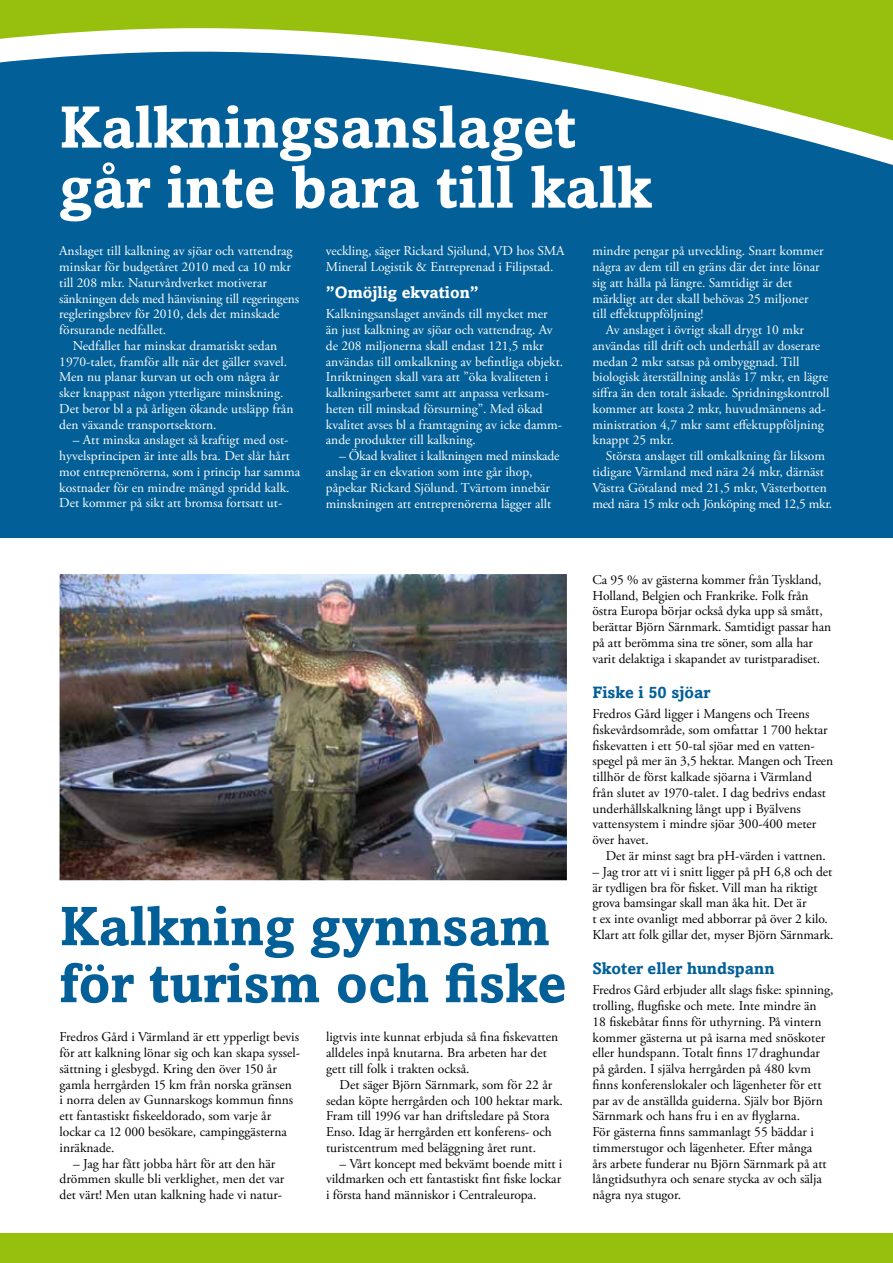
<style>
.page{position:relative;width:893px;height:1263px;background:#fff}
.page>*{position:absolute;margin:0;border:0;box-sizing:border-box;transform-origin:0 0}
.t1{font:700 59.25px/60px "Amasis";color:#fff}
.t2{font:700 55.2px/57px "Amasis";color:#025f98}
.t3{font:700 16.5px "Amasis";color:#025f98}
.t4{font:700 16.5px "Amasis";color:#fff}
.t5{font:13.5px/15.8px "Adobe Garamond Pro";color:#000}
.t6{font:13.5px/15.8px "Adobe Garamond Pro";color:#fff}
</style>
<div class="page">
<div style="left:0;top:0;width:893px;height:537px;background:#025f98"></div>
<svg style="left:0;top:0;width:893px;height:165px"></svg>
<div style="left:0;top:1233px;width:893px;height:30px;background:#97bf0d"></div>
<img style="left:60px;top:574px;width:507px;height:306px">
<h1 class="t1" style="left:59px;top:96px;width:594px">Kalkningsanslaget går inte bara till kalk</h1>
<p class="t6" style="left:59px;top:244px;width:235px">Anslaget till kalkning av sjöar och vattendrag</p>
<p class="t6" style="left:59px;top:259px;width:233px">minskar för budgetåret 2010 med ca 10 mkr</p>
<p class="t6" style="left:59px;top:275px;width:209px">till 208 mkr. Naturvårdverket motiverar</p>
<p class="t6" style="left:59px;top:291px;width:241px">sänkningen dels med hänvisning till regeringens</p>
<p class="t6" style="left:59px;top:307px;width:222px">regleringsbrev för 2010, dels det minskade</p>
<p class="t6" style="left:59px;top:322px;width:109px">försurande nedfallet.</p>
<p class="t6" style="left:73px;top:338px;width:206px">Nedfallet har minskat dramatiskt sedan</p>
<p class="t6" style="left:59px;top:354px;width:229px">1970-talet, framför allt när det gäller svavel.</p>
<p class="t6" style="left:59px;top:370px;width:222px">Men nu planar kurvan ut och om några år</p>
<p class="t6" style="left:59px;top:385px;width:226px">sker knappast någon ytterligare minskning.</p>
<p class="t6" style="left:59px;top:401px;width:236px">Det beror bl a på årligen ökande utsläpp från</p>
<p class="t6" style="left:59px;top:417px;width:159px">den växande transportsektorn.</p>
<p class="t6" style="left:59px;top:433px;width:242px;text-indent:14px">– Att minska anslaget så kraftigt med ost&shy;hyvelsprincipen är inte alls bra. Det slår hårt mot entreprenörerna, som i princip har samma kostnader för en mindre mängd spridd kalk.<br>Det kommer på sikt att bromsa fortsatt ut-</p>
<p class="t6" style="left:326px;top:244px;width:240px">veckling, säger Rickard Sjölund, VD hos SMA<br>Mineral Logistik &amp; Entreprenad i Filipstad.</p>
<p class="t4" style="left:326px;top:283px;width:154px">”Omöjlig ekvation”</p>
<p class="t6" style="left:326px;top:307px;width:239px">Kalkningsanslaget används till mycket mer än just kalkning av sjöar och vattendrag. Av de 208 miljonerna skall endast 121,5 mkr användas till omkalkning av befintliga objekt.<br>Inriktningen skall vara att ”öka kvaliteten i kalkningsarbetet samt att anpassa verksam&shy;heten till minskad försurning”. Med ökad kvalitet avses bl a framtagning av icke damm&shy;ande produkter till kalkning.</p>
<p class="t6" style="left:326px;top:449px;width:235px;text-indent:13px">– Ökad kvalitet i kalkningen med minskade anslag är en ekvation som inte går ihop, påpekar Rickard Sjölund. Tvärtom innebär minskningen att entreprenörerna lägger allt</p>
<h2 class="t2" style="left:60px;top:897px;width:508px">Kalkning gynnsam för turism och fiske</h2>
<p class="t5" style="left:60px;top:1030px;width:241px">Fredros Gård i Värmland är ett ypperligt bevis för att kalkning lönar sig och kan skapa syssel&shy;sättning i glesbygd. Kring den över 150 år gamla herrgården 15 km från norska gränsen<br>i norra delen av Gunnarskogs kommun finns ett fantastiskt fiskeeldorado, som varje år lockar ca 12 000 besökare, campinggästerna inräknade.</p>
<p class="t5" style="left:60px;top:1156px;width:226px;text-align:center">– Jag har fått jobba hårt för att den här drömmen skulle bli verklighet, men det var det värt! Men utan kalkning hade vi natur-</p>
<p class="t5" style="left:326px;top:1030px;width:233px">ligtvis inte kunnat erbjuda så fina fiskevatten alldeles inpå knutarna. Bra arbeten har det gett till folk i trakten också.</p>
<p class="t5" style="left:326px;top:1077px;width:238px;text-indent:14px">Det säger Björn Särnmark, som för 22 år sedan köpte herrgården och 100 hektar mark.<br>Fram till 1996 var han driftsledare på Stora Enso. Idag är herrgården ett konferens- och turistcentrum med beläggning året runt.</p>
<p class="t5" style="left:326px;top:1156px;width:238px;text-align:justify;text-indent:13px">– Vårt koncept med bekvämt boende mitt i vildmarken och ett fantastiskt fint fiske lockar i första hand människor i Centraleuropa.</p>
<p class="t6" style="left:592px;top:244px;width:233px">mindre pengar på utveckling. Snart kommer några av dem till en gräns där det inte lönar sig att hålla på längre. Samtidigt är det märkligt att det skall behövas 25 miljoner till effektuppföljning!</p>
<p class="t6" style="left:592px;top:322px;width:239px;text-indent:14px">Av anslaget i övrigt skall drygt 10 mkr användas till drift och underhåll av doserare medan 2 mkr satsas på ombyggnad. Till biologisk återställning anslås 17 mkr, en lägre siffra än den totalt äskade. Spridningskontroll kommer att kosta 2 mkr, huvudmännens ad&shy;ministration 4,7 mkr samt effektuppföljning knappt 25 mkr.</p>
<p class="t6" style="left:592px;top:449px;width:241px;text-indent:14px">Största anslaget till omkalkning får liksom tidigare Värmland med nära 24 mkr, därnäst Västra Götaland med 21,5 mkr, Västerbotten med nära 15 mkr och Jönköping med 12,5 mkr.</p>
<p class="t5" style="left:592px;top:572px;width:240px">Ca 95 % av gästerna kommer från Tyskland, Holland, Belgien och Frankrike. Folk från östra Europa börjar också dyka upp så smått, berättar Björn Särnmark. Samtidigt passar han på att berömma sina tre söner, som alla har varit delaktiga i skapandet av turistparadiset.</p>
<p class="t3" style="left:592px;top:682px;width:119px">Fiske i 50 sjöar</p>
<p class="t5" style="left:592px;top:706px;width:242px">Fredros Gård ligger i Mangens och Treens fiskevårdsområde, som omfattar 1 700 hektar fiskevatten i ett 50-tal sjöar med en vatten&shy;spegel på mer än 3,5 hektar. Mangen och Treen tillhör de först kalkade sjöarna i Värmland från slutet av 1970-talet. I dag bedrivs endast underhållskalkning långt upp i Byälvens vattensystem i mindre sjöar 300-400 meter över havet.</p>
<p class="t5" style="left:606px;top:848px;width:221px">Det är minst sagt bra pH-värden i vattnen.</p>
<p class="t5" style="left:592px;top:864px;width:242px">– Jag tror att vi i snitt ligger på pH 6,8 och det är tydligen bra för fisket. Vill man ha riktigt grova bamsingar skall man åka hit. Det är<br>t ex inte ovanligt med abborrar på över 2 kilo.<br>Klart att folk gillar det, myser Björn Särnmark.</p>
<p class="t3" style="left:592px;top:958px;width:184px">Skoter eller hundspann</p>
<p class="t5" style="left:592px;top:982px;width:242px">Fredros Gård erbjuder allt slags fiske: spinning, trolling, flugfiske och mete. Inte mindre än 18 fiskebåtar finns för uthyrning. På vintern kommer gästerna ut på isarna med snöskoter eller hundspann. Totalt finns 17 draghundar på gården. I själva herrgården på 480 kvm finns konferenslokaler och lägenheter för ett par av de anställda guiderna. Själv bor Björn Särnmark och hans fru i en av flyglarna.<br>För gästerna finns sammanlagt 55 bäddar i timmerstugor och lägenheter. Efter många<br>års arbete funderar nu Björn Särnmark på att långtidsuthyra och senare stycka av och sälja några nya stugor.</p>
</div>
